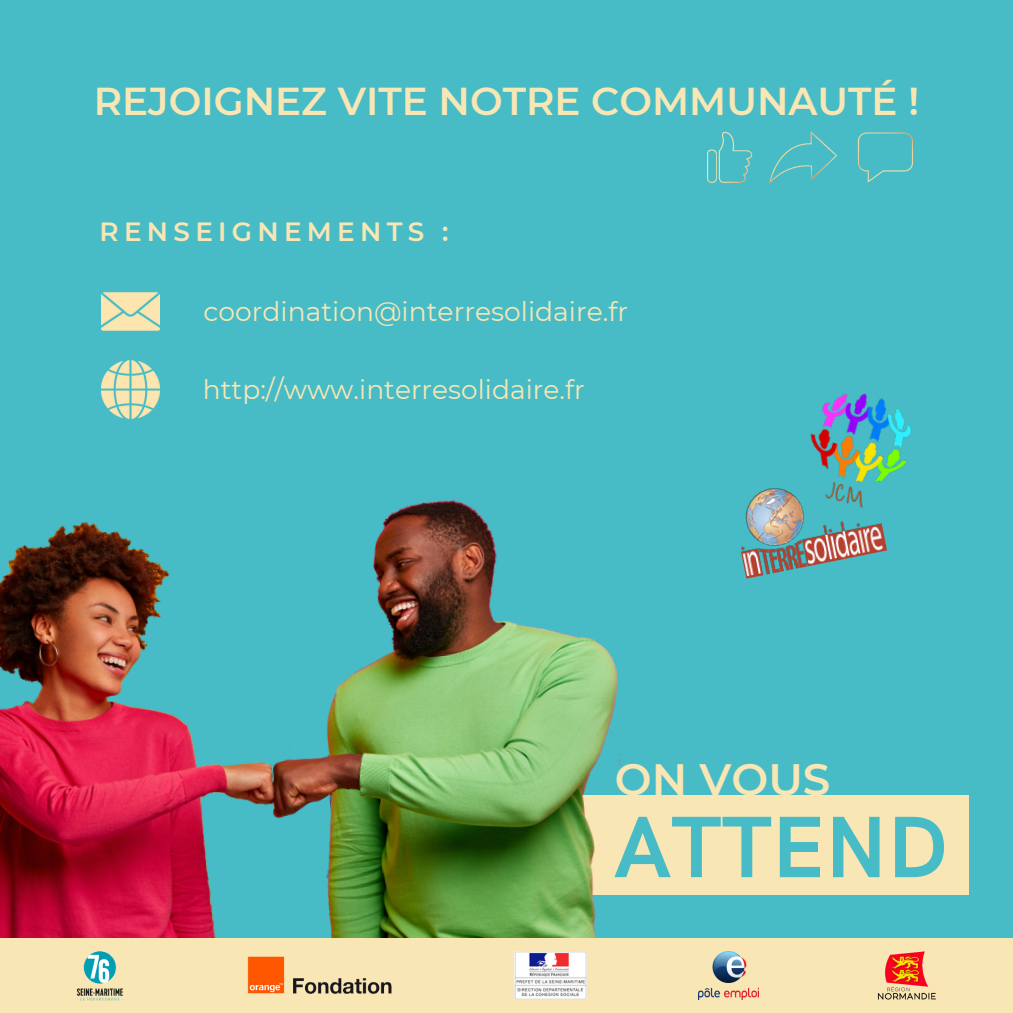
<style>
.page{position:relative;width:1013px;height:1013px;background:#fff}
.page>*{position:absolute;margin:0;border:0;box-sizing:border-box;transform-origin:0 0}
.t1{font:700 87.5px "HK Grotesk";color:#47bcc6}
.t2{font:600 43.88px "Montserrat";color:#f8e6b5}
.t3{font:600 38.88px "Montserrat";color:#f8e6b5}
.t4{font:26.62px "Montserrat";color:#f8e6b5}
.t5{font:26.5px "Montserrat";color:#f8e6b5}
.t6{font:600 26.25px "Montserrat";letter-spacing:.2em;color:#f8e6b5}
</style>
<div class="page">
<div style="left:0;top:0;width:1012px;height:1012px;background:#47bcc6"></div>
<img style="left:741px;top:488px;width:146px;height:90px">
<img style="left:777px;top:393px;width:134px;height:138px">
<div style="left:481px;top:795px;width:488px;height:99px;background:#f8e6b5"></div>
<img style="left:707px;top:131px;width:206px;height:53px">
<img style="left:102px;top:360px;width:58px;height:58px">
<img style="left:102px;top:292px;width:58px;height:39px">
<img style="left:0;top:418px;width:707px;height:519px">
<div style="left:0;top:937px;width:1012px;height:75px;background:#f8e6b5"></div>
<img style="left:76px;top:951px;width:47px;height:50px">
<img style="left:877px;top:951px;width:59px;height:49px">
<img style="left:247px;top:956px;width:145px;height:38px">
<img style="left:698px;top:951px;width:60px;height:48px">
<img style="left:514px;top:951px;width:72px;height:48px">
<h3 class="t3" style="left:94px;top:77px;width:826px">REJOIGNEZ VITE NOTRE COMMUNAUTÉ !</h3>
<p class="t6" style="left:100px;top:215px;width:350px">RENSEIGNEMENTS :</p>
<p class="t4" style="left:203px;top:295px;width:426px">coordination@interresolidaire.fr</p>
<p class="t5" style="left:203px;top:373px;width:383px">http://www.interresolidaire.fr</p>
<h2 class="t2" style="left:615px;top:752px;width:217px">ON VOUS</h2>
<h1 class="t1" style="left:614px;top:798px;width:335px">ATTEND</h1>
</div>
